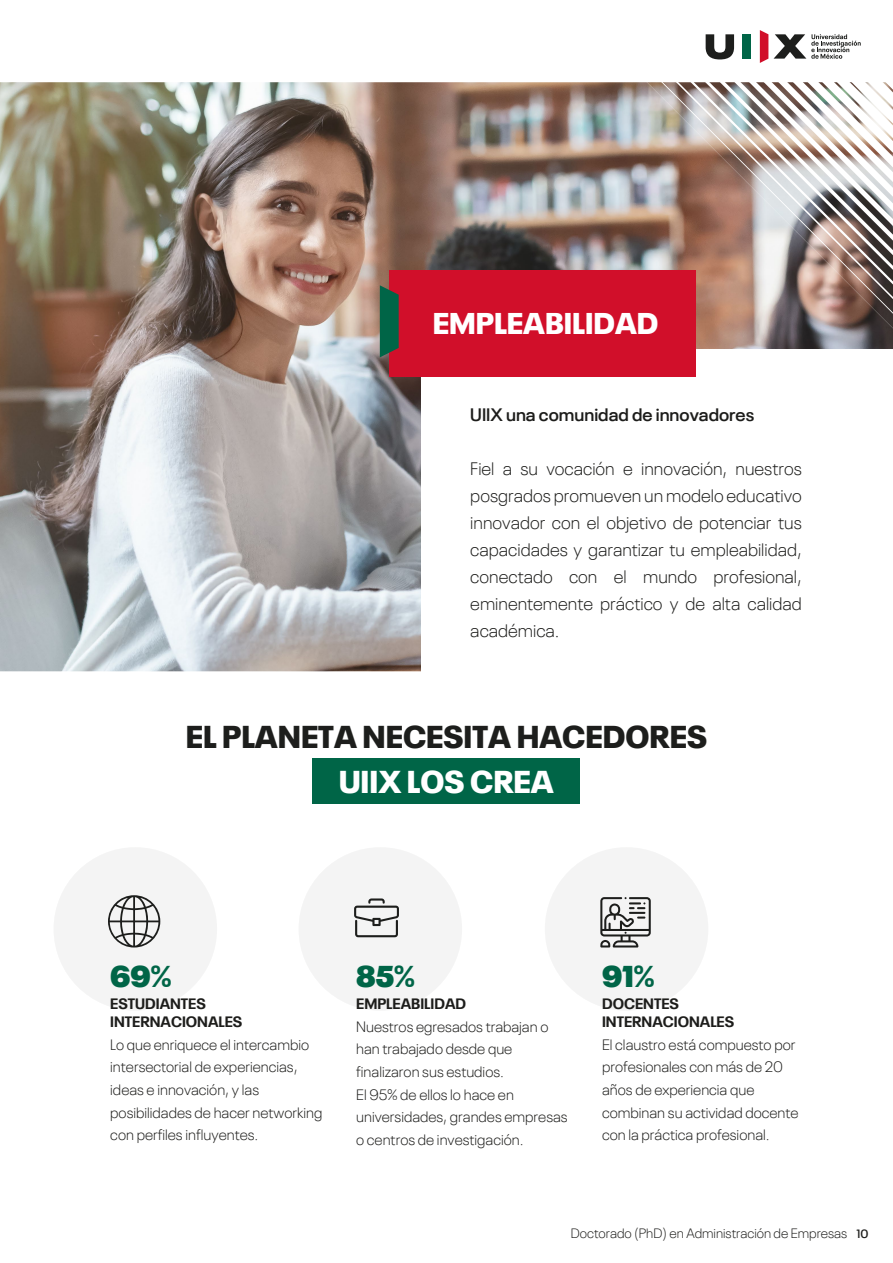
<style>
.page{position:relative;width:893px;height:1263px;background:#fff}
.page>*{position:absolute;margin:0;border:0;box-sizing:border-box;transform-origin:0 0}
.t1{font:900 31.5px "Neue Plak";color:#1d1e1c}
.t2{font:900 31.5px "Neue Plak";color:#fff}
.t3{font:900 30px "Neue Plak";color:#006547}
.t4{font:900 29.85px "Neue Plak";color:#fff}
.t5{font:300 18px/27px "Neue Plak";color:#1d1d1b;text-align:justify}
.t6{font:600 18px "Neue Plak";color:#1d1d1b}
.t7{font:300 15px/22.5px "Neue Plak";color:#1d1d1b}
.t8{font:700 15px/18px "Neue Plak";color:#1d1d1b}
.t9{font:300 13.5px "Neue Plak";color:#1d1d1b}
.s1{font-weight:700}
.s2{font-weight:600;font-size:12px}
</style>
<div class="page">
<div style="left:54px;top:847px;width:163px;height:164px;background:#f4f4f4;border-radius:50%"></div>
<div style="left:299px;top:847px;width:163px;height:164px;background:#f4f4f4;border-radius:50%"></div>
<div style="left:545px;top:847px;width:163px;height:164px;background:#f4f4f4;border-radius:50%"></div>
<img style="left:0;top:82px;width:893px;height:589px">
<div style="left:421px;top:349px;width:472px;height:432px;background:#fff"></div>
<svg style="left:706px;top:34px;width:28px;height:25px"></svg>
<div style="left:743px;top:34px;width:8px;height:25px;background:#006547"></div>
<svg style="left:760px;top:30px;width:8px;height:33px"></svg>
<svg style="left:774px;top:34px;width:87px;height:25px"></svg>
<div style="left:313px;top:758px;width:267px;height:46px;background:#006547"></div>
<svg style="left:108px;top:895px;width:52px;height:52px"></svg>
<svg style="left:354px;top:898px;width:45px;height:39px"></svg>
<svg style="left:600px;top:897px;width:51px;height:50px"></svg>
<div style="left:389px;top:271px;width:307px;height:106px;background:#d10f2a"></div>
<img style="left:596px;top:82px;width:297px;height:248px">
<svg style="left:380px;top:285px;width:19px;height:72px"></svg>
<h3 class="t4" style="left:433px;top:299px;width:227px">EMPLEABILIDAD</h3>
<p class="t6" style="left:470px;top:401px;width:285px">UIIX una comunidad de innovadores</p>
<p class="t5" style="left:470px;top:454px;width:333px">Fiel a su vocación e innovación, nuestros posgrados promueven un modelo educativo innovador con el objetivo de potenciar tus capacidades y garantizar tu empleabilidad, conectado con el mundo profesional, eminentemente práctico y de alta calidad académica.</p>
<h1 class="t1" style="left:186px;top:711px;width:523px">EL PLANETA NECESITA HACEDORES</h1>
<h1 class="t2" style="left:339px;top:756px;width:216px">UIIX LOS CREA</h1>
<h2 class="t3" style="left:110px;top:951px;width:63px">69<span class="s1">%</span></h2>
<p class="t8" style="left:110px;top:993px;width:134px">ESTUDIANTES<br>INTERNACIONALES</p>
<p class="t7" style="left:110px;top:1032px;width:214px">Lo que enriquece el intercambio intersectorial de experiencias, ideas e innovación, y las posibilidades de hacer networking con perfiles influyentes.</p>
<h2 class="t3" style="left:356px;top:951px;width:60px">85<span class="s1">%</span></h2>
<p class="t8" style="left:356px;top:993px;width:111px">EMPLEABILIDAD</p>
<p class="t7" style="left:356px;top:1014px;width:213px">Nuestros egresados trabajan o han trabajado desde que finalizaron sus estudios.<br>El 95% de ellos lo hace en universidades, grandes empresas o centros de investigación.</p>
<h2 class="t3" style="left:602px;top:951px;width:54px">91<span class="s1">%</span></h2>
<p class="t8" style="left:602px;top:993px;width:134px">DOCENTES<br>INTERNACIONALES</p>
<p class="t7" style="left:602px;top:1032px;width:198px">El claustro está compuesto por profesionales con más de 20 años de experiencia que combinan su actividad docente con la práctica profesional.</p>
<p class="t9" style="left:571px;top:1223px;width:299px">Doctorado (PhD) en Administración de Empresas <span class="s2">10</span></p>
</div>
